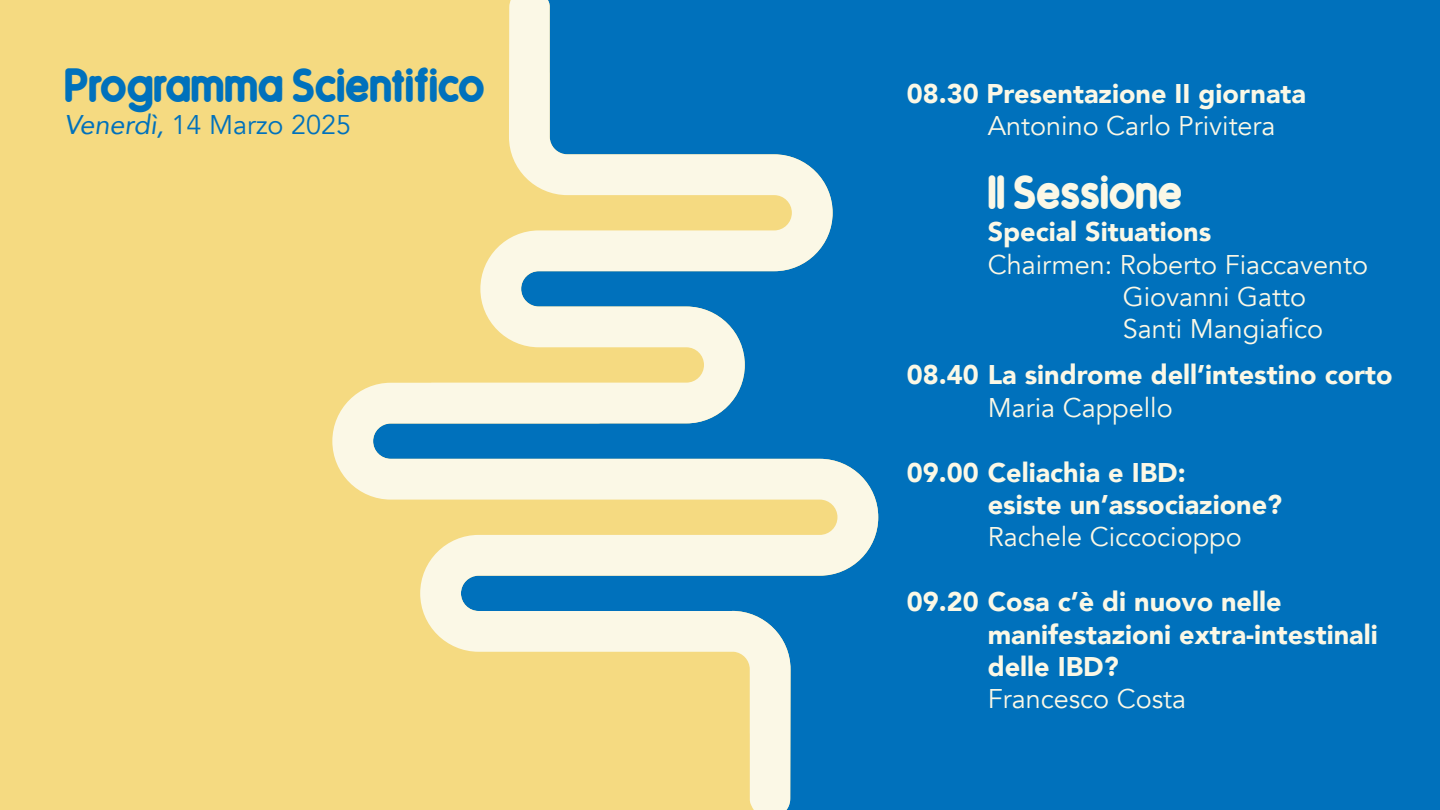
<style>
.page{position:relative;width:1440px;height:810px;background:#f5da81}
.page>*{position:absolute;margin:0;border:0;box-sizing:border-box;transform-origin:0 0}
.t1{font:34.5px "Rede Rounded F24";color:#0071bc}
.t2{font:34.5px "Rede Rounded F24";color:#fbf8e6}
.t3{font:900 27px/32.4px "Avenir";color:#fbf8e6}
.t4{font:27px/32.4px "Avenir";color:#fbf8e6}
.t5{font:27px "Avenir";color:#0071bc}
.s1{font-style:italic}
</style>
<div class="page">
<div style="left:878px;top:0;width:562px;height:810px;background:#0071bc"></div>
<svg style="left:332px;top:0;width:546px;height:810px"></svg>
<p class="t1" style="left:64px;top:62px;width:422px">Programma Scientifico</p>
<p class="t5" style="left:64px;top:107px;width:288px"><span class="s1">Venerdì,</span> 14 Marzo 2025</p>
<p class="t3" style="left:907px;top:78px;width:401px">08.30 Presentazione II giornata</p>
<p class="t4" style="left:988px;top:110px;width:289px">Antonino Carlo Privitera</p>
<p class="t2" style="left:988px;top:169px;width:196px">II Sessione</p>
<p class="t3" style="left:988px;top:216px;width:225px">Special Situations</p>
<p class="t4" style="left:1123px;top:249px;width:247px;text-indent:-135px">Chairmen: Roberto Fiaccavento<br>Giovanni Gatto<br>Santi Mangiafico</p>
<p class="t3" style="left:907px;top:360px;width:487px">08.40 La sindrome dell’intestino corto</p>
<p class="t4" style="left:988px;top:392px;width:187px">Maria Cappello</p>
<p class="t3" style="left:988px;top:457px;width:296px;text-indent:-81px">09.00 Celiachia e IBD:<br>esiste un’associazione?</p>
<p class="t4" style="left:988px;top:522px;width:256px">Rachele Ciccocioppo</p>
<p class="t3" style="left:988px;top:586px;width:392px;text-indent:-81px">09.20 Cosa c’è di nuovo nelle manifestazioni extra-intestinali delle IBD?</p>
<p class="t4" style="left:988px;top:684px;width:200px">Francesco Costa</p>
</div>
